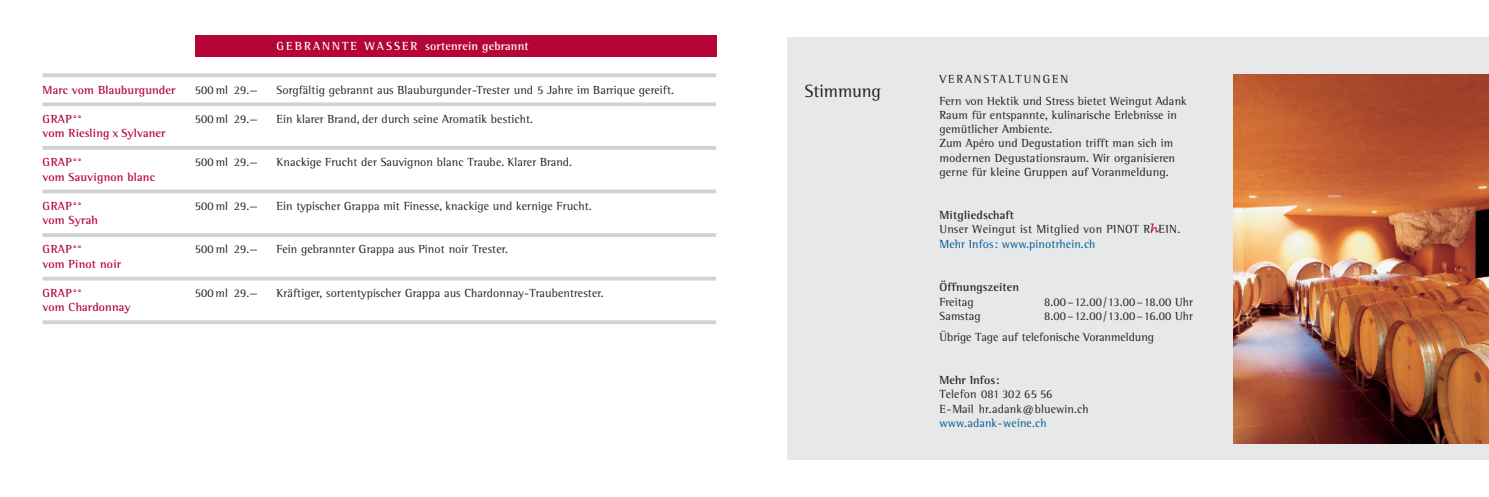
<style>
.page{position:relative;width:1489px;height:497px;background:#fff}
.page>*{position:absolute;margin:0;border:0;box-sizing:border-box;transform-origin:0 0}
.t1{font:18.12px "Rotis Semi Serif";color:#231f20}
.t2{font:12px/14.2px "Rotis Semi Serif";letter-spacing:.01em;color:#231f20}
.t3{font:700 12px "Rotis Semi Serif";letter-spacing:.01em;color:#b50536}
.t4{font:700 12px "Rotis Semi Serif";letter-spacing:.01em;color:#fff}
.t5{font:700 12px "Rotis Semi Serif";letter-spacing:.01em;color:#231f20}
.s1{font-weight:700}
.s2{font-family:"Lucida Handwriting";font-style:italic;font-size:11.25px;color:#b50536}
.s3{color:#005996}
.s4{font-size:11.62px}
</style>
<div class="page">
<div style="left:195px;top:35px;width:521px;height:22px;background:#b50536"></div>
<svg style="left:43px;top:73px;width:673px;height:4px;background:#d5d6d8"></svg>
<svg style="left:43px;top:102px;width:673px;height:4px;background:#d5d6d8"></svg>
<hr style="left:43px;top:146px;width:673px;height:3px;background:#d1d2d4">
<svg style="left:43px;top:189px;width:673px;height:4px;background:#d7d8da"></svg>
<hr style="left:43px;top:233px;width:673px;height:3px;background:#d1d2d4">
<svg style="left:43px;top:276px;width:673px;height:4px;fill:#d1d2d4"></svg>
<hr style="left:43px;top:320px;width:673px;height:3px;background:#d1d2d4">
<div style="left:787px;top:37px;width:701px;height:422px;background:#e7e8e9"></div>
<img style="left:1233px;top:74px;width:255px;height:369px">
<p class="t4" style="left:276px;top:42px;width:254px">GEBRANNTE WASSER sortenrein gebrannt</p>
<p class="t3" style="left:43px;top:85px;width:135px">Marc vom Blauburgunder</p>
<p class="t2" style="left:195px;top:83px;width:64px">500 ml 29.—</p>
<p class="t2" style="left:276px;top:83px;width:399px">Sorgfältig gebrannt aus Blauburgunder-Trester und 5 Jahre im Barrique gereift.</p>
<p class="t3" style="left:43px;top:114px;width:41px">GRAP°°</p>
<p class="t2" style="left:195px;top:112px;width:64px">500 ml 29.—</p>
<p class="t2" style="left:276px;top:112px;width:258px">Ein klarer Brand, der durch seine Aromatik besticht.</p>
<p class="t3" style="left:43px;top:129px;width:125px">vom Riesling x Sylvaner</p>
<p class="t3" style="left:43px;top:158px;width:41px">GRAP°°</p>
<p class="t2" style="left:195px;top:156px;width:64px">500 ml 29.—</p>
<p class="t2" style="left:276px;top:156px;width:297px">Knackige Frucht der Sauvignon blanc Traube. Klarer Brand.</p>
<p class="t3" style="left:43px;top:172px;width:114px">vom Sauvignon blanc</p>
<p class="t3" style="left:43px;top:201px;width:41px">GRAP°°</p>
<p class="t2" style="left:195px;top:199px;width:64px">500 ml 29.—</p>
<p class="t2" style="left:276px;top:199px;width:317px">Ein typischer Grappa mit Finesse, knackige und kernige Frucht.</p>
<p class="t3" style="left:43px;top:216px;width:57px">vom Syrah</p>
<p class="t3" style="left:43px;top:245px;width:41px">GRAP°°</p>
<p class="t2" style="left:195px;top:243px;width:64px">500 ml 29.—</p>
<p class="t2" style="left:276px;top:243px;width:233px">Fein gebrannter Grappa aus Pinot noir Trester.</p>
<p class="t3" style="left:43px;top:259px;width:80px">vom Pinot noir</p>
<p class="t3" style="left:43px;top:288px;width:41px">GRAP°°</p>
<p class="t2" style="left:195px;top:286px;width:64px">500 ml 29.—</p>
<p class="t2" style="left:276px;top:286px;width:328px">Kräftiger, sortentypischer Grappa aus Chardonnay-Traubentrester.</p>
<p class="t3" style="left:43px;top:303px;width:90px">vom Chardonnay</p>
<h1 class="t1" style="left:804px;top:85px;width:78px">Stimmung</h1>
<p class="t2" style="left:939px;top:69px;width:249px;line-height:21.5px">VERANSTALTUNGEN<br>Fern von Hektik und Stress bietet Weingut Adank</p>
<p class="t2" style="left:939px;top:109px;width:239px">Raum für entspannte, kulinarische Erlebnisse in gemütlicher Ambiente.<br>Zum Apéro und Degustation trifft man sich im modernen Degustationsraum. Wir organisieren gerne für kleine Gruppen auf Voranmeldung.</p>
<p class="t2" style="left:939px;top:208px;width:242px"><span class="s1">Mitgliedschaft<br></span>Unser Weingut ist Mitglied von PINOT R<span class="s2">h</span>EIN.<br><span class="s3">Mehr Infos: www.pinotrhein.ch</span></p>
<p class="t5" style="left:939px;top:283px;width:81px">Öffnungszeiten</p>
<p class="t2" style="left:939px;top:295px;width:36px">Freitag</p>
<p class="t2" style="left:1044px;top:295px;width:150px">8.00–12.00/13.00–18.00 Uhr</p>
<p class="t2" style="left:939px;top:309px;width:43px">Samstag</p>
<p class="t2" style="left:939px;top:306px;width:255px;line-height:21.4px;text-indent:105px">8.00–12.00/13.00–16.00 Uhr<br>Übrige Tage auf telefonische Voranmeldung</p>
<p class="t5" style="left:939px;top:375px;width:62px">Mehr Infos:</p>
<p class="t2" style="left:939px;top:388px;width:151px">Telefon 081 302 65 56<br>E-Mail hr.adank<span class="s4">@</span>bluewin.ch <span class="s3">www.adank-weine.ch</span></p>
</div>
